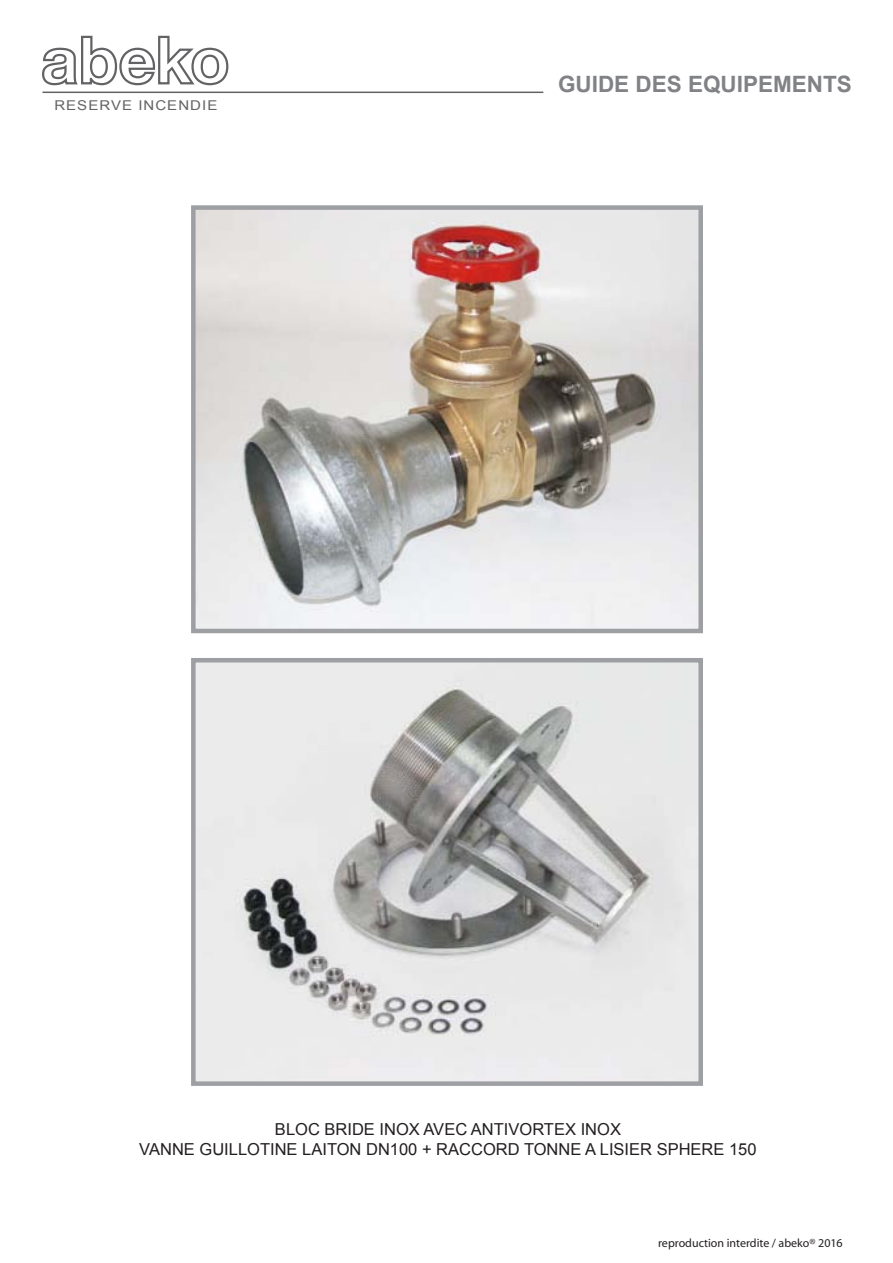
<style>
.page{position:relative;width:893px;height:1263px;background:#fff}
.page>*{position:absolute;margin:0;border:0;box-sizing:border-box;transform-origin:0 0}
.t1{font:700 22.5px "Arial";color:#808285}
.t2{font:16.5px/19.8px "Arial";color:#231f20;text-align:center}
.t3{font:13.5px "Arial";letter-spacing:.07em;color:#636366;scale:1.11 1}
.t4{font:12px "Myriad";color:#231f20}
</style>
<div class="page">
<svg style="left:42px;top:35px;width:187px;height:51px"></svg>
<hr style="left:42px;top:92px;width:501px;height:1px;background:#636366">
<img style="left:196px;top:210px;width:502px;height:418px">
<div style="left:191px;top:205px;width:512px;height:428px;border:4px solid #9d9fa2"></div>
<img style="left:196px;top:663px;width:502px;height:418px">
<div style="left:191px;top:658px;width:512px;height:428px;border:4px solid #9d9fa2"></div>
<p class="t3" style="left:54px;top:96px;width:148px">RESERVE INCENDIE</p>
<h1 class="t1" style="left:558px;top:70px;width:295px">GUIDE DES EQUIPEMENTS</h1>
<p class="t2" style="left:139px;top:1120px;width:619px">BLOC BRIDE INOX AVEC ANTIVORTEX INOX<br>VANNE GUILLOTINE LAITON DN100 + RACCORD TONNE A LISIER SPHERE 150</p>
<p class="t4" style="left:658px;top:1236px;width:186px">reproduction interdite / abeko® 2016</p>
</div>
